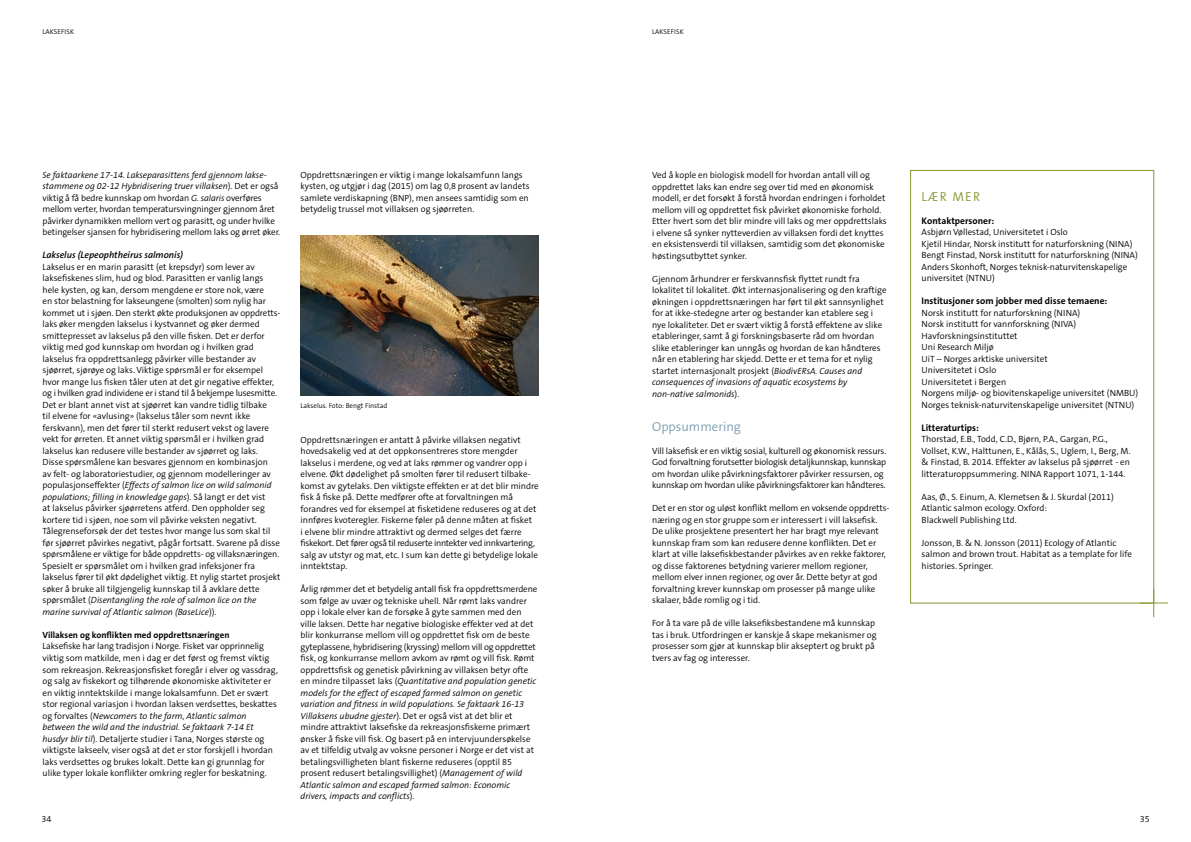
<style>
.page{position:relative;width:1191px;height:842px;background:#fff}
.page>*{position:absolute;margin:0;border:0;box-sizing:border-box;transform-origin:0 0}
.t1{font:300 13px "The Sans B4";color:#7c9bb0}
.t2{font:300 13px "The Sans B4";letter-spacing:.1em;color:#849a2f}
.t3{font:700 9.5px "The Sans B7";color:#000}
.t4{font:italic 600 9.5px "The Sans B6";color:#000}
.t5{font:300 9px/11.5px "The Sans B4";color:#000}
.t6{font:300 9px/11.5px "The Sans B4";letter-spacing:-.02em;color:#000}
.t7{font:700 9px "The Sans B7";color:#000}
.t8{font:300 7px "The Sans B4";color:#000}
.s1{font-style:italic}
</style>
<div class="page">
<img style="left:300px;top:235px;width:239px;height:161px">
<div style="left:910px;top:170px;width:244px;height:433px;border:1px solid #849a2f"></div>
<svg style="left:1139px;top:589px;width:28px;height:28px"></svg>
<p class="t8" style="left:43px;top:28px;width:33px">LAKSEFISK</p>
<p class="t8" style="left:652px;top:28px;width:33px">LAKSEFISK</p>
<p class="t5" style="left:43px;top:169px;width:239px"><span class="s1">Se faktaarkene 17-14. Lakseparasittens ferd gjennom lakse&shy;stammene og 02-12 Hybridisering truer villaksen</span>). Det er også viktig å få bedre kunnskap om hvordan <span class="s1">G. salaris</span> overføres mellom verter, hvordan temperatursvingninger gjennom året påvirker dynamikken mellom vert og parasitt, og under hvilke betingelser sjansen for hybridisering mellom laks og ørret øker.</p>
<p class="t4" style="left:43px;top:250px;width:142px">Lakselus (Lepeophtheirus salmonis)</p>
<p class="t5" style="left:43px;top:261px;width:239px">Lakselus er en marin parasitt (et krepsdyr) som lever av laksefiskenes slim, hud og blod. Parasitten er vanlig langs hele kysten, og kan, dersom mengdene er store nok, være<br>en stor belastning for lakseungene (smolten) som nylig har kommet ut i sjøen. Den sterkt økte produksjonen av oppdretts&shy;laks øker mengden lakselus i kystvannet og øker dermed smittepresset av lakselus på den ville fisken. Det er derfor viktig med god kunnskap om hvordan og i hvilken grad lakselus fra oppdrettsanlegg påvirker ville bestander av sjøørret, sjørøye og laks. Viktige spørsmål er for eksempel hvor mange lus fisken tåler uten at det gir negative effekter, og i hvilken grad individene er i stand til å bekjempe lusesmitte.<br>Det er blant annet vist at sjøørret kan vandre tidlig tilbake<br>til elvene for «avlusing» (lakselus tåler som nevnt ikke ferskvann), men det fører til sterkt redusert vekst og lavere vekt for ørreten. Et annet viktig spørsmål er i hvilken grad lakselus kan redusere ville bestander av sjøørret og laks.<br>Disse spørsmålene kan besvares gjennom en kombinasjon<br>av felt- og laboratoriestudier, og gjennom modelleringer av populasjonseffekter (<span class="s1">Effects of salmon lice on wild salmonid populations; filling in knowledge gaps</span>). Så langt er det vist<br>at lakselus påvirker sjøørretens atferd. Den oppholder seg kortere tid i sjøen, noe som vil påvirke veksten negativt.<br>Tålegrenseforsøk der det testes hvor mange lus som skal til før sjøørret påvirkes negativt, pågår fortsatt. Svarene på disse spørsmålene er viktige for både oppdretts- og villaksnæringen.<br>Spesielt er spørsmålet om i hvilken grad infeksjoner fra lakselus fører til økt dødelighet viktig. Et nylig startet prosjekt søker å bruke all tilgjengelig kunnskap til å avklare dette spørsmålet (<span class="s1">Disentangling the role of salmon lice on the marine survival of Atlantic salmon (BaseLice</span>)).</p>
<p class="t7" style="left:43px;top:630px;width:188px">Villaksen og konflikten med oppdrettsnæringen</p>
<p class="t5" style="left:43px;top:641px;width:237px">Laksefiske har lang tradisjon i Norge. Fisket var opprinnelig viktig som matkilde, men i dag er det først og fremst viktig som rekreasjon. Rekreasjonsfisket foregår i elver og vassdrag, og salg av fiskekort og tilhørende økonomiske aktiviteter er en viktig inntektskilde i mange lokalsamfunn. Det er svært stor regional variasjon i hvordan laksen verdsettes, beskattes og forvaltes (<span class="s1">Newcomers to the farm, Atlantic salmon between the wild and the industrial. Se faktaark 7-14 Et husdyr blir til</span>). Detaljerte studier i Tana, Norges største og viktigste lakseelv, viser også at det er stor forskjell i hvordan laks verdsettes og brukes lokalt. Dette kan gi grunnlag for ulike typer lokale konflikter omkring regler for beskatning.</p>
<p class="t5" style="left:300px;top:170px;width:230px">Oppdrettsnæringen er viktig i mange lokalsamfunn langs kysten, og utgjør i dag (2015) om lag 0,8 prosent av landets samlete verdiskapning (BNP), men ansees samtidig som en betydelig trussel mot villaksen og sjøørreten.</p>
<p class="t8" style="left:300px;top:402px;width:88px">Lakselus. Foto: Bengt Finstad</p>
<p class="t5" style="left:300px;top:434px;width:240px">Oppdrettsnæringen er antatt å påvirke villaksen negativt hovedsakelig ved at det oppkonsentreres store mengder lakselus i merdene, og ved at laks rømmer og vandrer opp i elvene. Økt dødelighet på smolten fører til redusert tilbake&shy;komst av gytelaks. Den viktigste effekten er at det blir mindre fisk å fiske på. Dette medfører ofte at forvaltningen må forandres ved for eksempel at fisketidene reduseres og at det innføres kvoteregler. Fiskerne føler på denne måten at fisket<br>i elvene blir mindre attraktivt og dermed selges det færre fiskekort. Det fører også til reduserte inntekter ved innkvartering, salg av utstyr og mat, etc. I sum kan dette gi betydelige lokale inntektstap.</p>
<p class="t5" style="left:300px;top:584px;width:238px">Årlig rømmer det et betydelig antall fisk fra oppdrettsmerdene som følge av uvær og tekniske uhell. Når rømt laks vandrer opp i lokale elver kan de forsøke å gyte sammen med den ville laksen. Dette har negative biologiske effekter ved at det blir konkurranse mellom vill og oppdrettet fisk om de beste gyteplassene, hybridisering (kryssing) mellom vill og oppdrettet fisk, og konkurranse mellom avkom av rømt og vill fisk. Rømt oppdrettsfisk og genetisk påvirkning av villaksen betyr ofte en mindre tilpasset laks (<span class="s1">Quantitative and population genetic models for the effect of escaped farmed salmon on genetic variation and fitness in wild populations. Se faktaark 16-13<br>Villaksens ubudne gjester</span>). Det er også vist at det blir et mindre attraktivt laksefiske da rekreasjonsfiskerne primært ønsker å fiske vill fisk. Og basert på en intervjuundersøkelse av et tilfeldig utvalg av voksne personer i Norge er det vist at betalingsvilligheten blant fiskerne reduseres (opptil 85 prosent redusert betalingsvillighet) (<span class="s1">Management of wild Atlantic salmon and escaped farmed salmon: Economic drivers, impacts and conflicts</span>).</p>
<p class="t5" style="left:652px;top:170px;width:236px">Ved å kople en biologisk modell for hvordan antall vill og oppdrettet laks kan endre seg over tid med en økonomisk modell, er det forsøkt å forstå hvordan endringen i forholdet mellom vill og oppdrettet fisk påvirket økonomiske forhold.<br>Etter hvert som det blir mindre vill laks og mer oppdrettslaks i elvene så synker nytteverdien av villaksen fordi det knyttes en eksistensverdi til villaksen, samtidig som det økonomiske høstingsutbyttet synker.</p>
<p class="t5" style="left:652px;top:273px;width:236px">Gjennom århundrer er ferskvannsfisk flyttet rundt fra lokalitet til lokalitet. Økt internasjonalisering og den kraftige økningen i oppdrettsnæringen har ført til økt sannsynlighet for at ikke-stedegne arter og bestander kan etablere seg i nye lokaliteter. Det er svært viktig å forstå effektene av slike etableringer, samt å gi forskningsbaserte råd om hvordan slike etableringer kan unngås og hvordan de kan håndteres når en etablering har skjedd. Dette er et tema for et nylig startet internasjonalt prosjekt (<span class="s1">BiodivERsA. Causes and consequences of invasions of aquatic ecosystems by non-native salmonids</span>).</p>
<h1 class="t1" style="left:652px;top:420px;width:90px">Oppsummering</h1>
<p class="t6" style="left:652px;top:445px;width:236px">Vill laksefisk er en viktig sosial, kulturell og økonomisk ressurs.<br>God forvaltning forutsetter biologisk detaljkunnskap, kunnskap om hvordan ulike påvirkningsfaktorer påvirker ressursen, og kunnskap om hvordan ulike påvirkningsfaktorer kan håndteres.</p>
<p class="t5" style="left:652px;top:503px;width:239px">Det er en stor og uløst konflikt mellom en voksende oppdretts&shy;næring og en stor gruppe som er interessert i vill laksefisk.<br>De ulike prosjektene presentert her har bragt mye relevant kunnskap fram som kan redusere denne konflikten. Det er klart at ville laksefiskbestander påvirkes av en rekke faktorer, og disse faktorenes betydning varierer mellom regioner, mellom elver innen regioner, og over år. Dette betyr at god forvaltning krever kunnskap om prosesser på mange ulike skalaer, både romlig og i tid.</p>
<p class="t5" style="left:652px;top:618px;width:226px">For å ta vare på de ville laksefiksbestandene må kunnskap tas i bruk. Utfordringen er kanskje å skape mekanismer og prosesser som gjør at kunnskap blir akseptert og brukt på tvers av fag og interesser.</p>
<h1 class="t2" style="left:921px;top:190px;width:60px">LÆR MER</h1>
<p class="t3" style="left:921px;top:216px;width:74px">Kontaktpersoner:</p>
<p class="t5" style="left:921px;top:227px;width:218px">Asbjørn Vøllestad, Universitetet i Oslo<br>Kjetil Hindar, Norsk institutt for naturforskning (NINA)<br>Bengt Finstad, Norsk institutt for naturforskning (NINA)<br>Anders Skonhoft, Norges teknisk-naturvitenskapelige universitet (NTNU)</p>
<p class="t3" style="left:921px;top:296px;width:187px">Institusjoner som jobber med disse temaene:</p>
<p class="t5" style="left:921px;top:307px;width:218px">Norsk institutt for naturforskning (NINA)<br>Norsk institutt for vannforskning (NIVA)<br>Havforskningsinstituttet<br>Uni Research Miljø<br>UiT – Norges arktiske universitet<br>Universitetet i Oslo<br>Universitetet i Bergen<br>Norgens miljø- og biovitenskapelige universitet (NMBU)<br>Norges teknisk-naturvitenskapelige universitet (NTNU)</p>
<p class="t3" style="left:921px;top:423px;width:59px">Litteraturtips:</p>
<p class="t5" style="left:921px;top:434px;width:210px">Thorstad, E.B., Todd, C.D., Bjørn, P.A., Gargan, P.G., Vollset, K.W., Halttunen, E., Kålås, S., Uglem, I., Berg, M. &amp; Finstad, B. 2014. Effekter av lakselus på sjøørret - en litteraturoppsummering. NINA Rapport 1071, 1-144.</p>
<p class="t5" style="left:921px;top:491px;width:194px">Aas, Ø., S. Einum, A. Klemetsen &amp; J. Skurdal (2011)<br>Atlantic salmon ecology. Oxford:<br>Blackwell Publishing Ltd.</p>
<p class="t5" style="left:921px;top:537px;width:212px">Jonsson, B. &amp; N. Jonsson (2011) Ecology of Atlantic salmon and brown trout. Habitat as a template for life histories. Springer.</p>
<p class="t5" style="left:42px;top:813px;width:11px">34</p>
<p class="t5" style="left:1140px;top:813px;width:11px">35</p>
</div>
